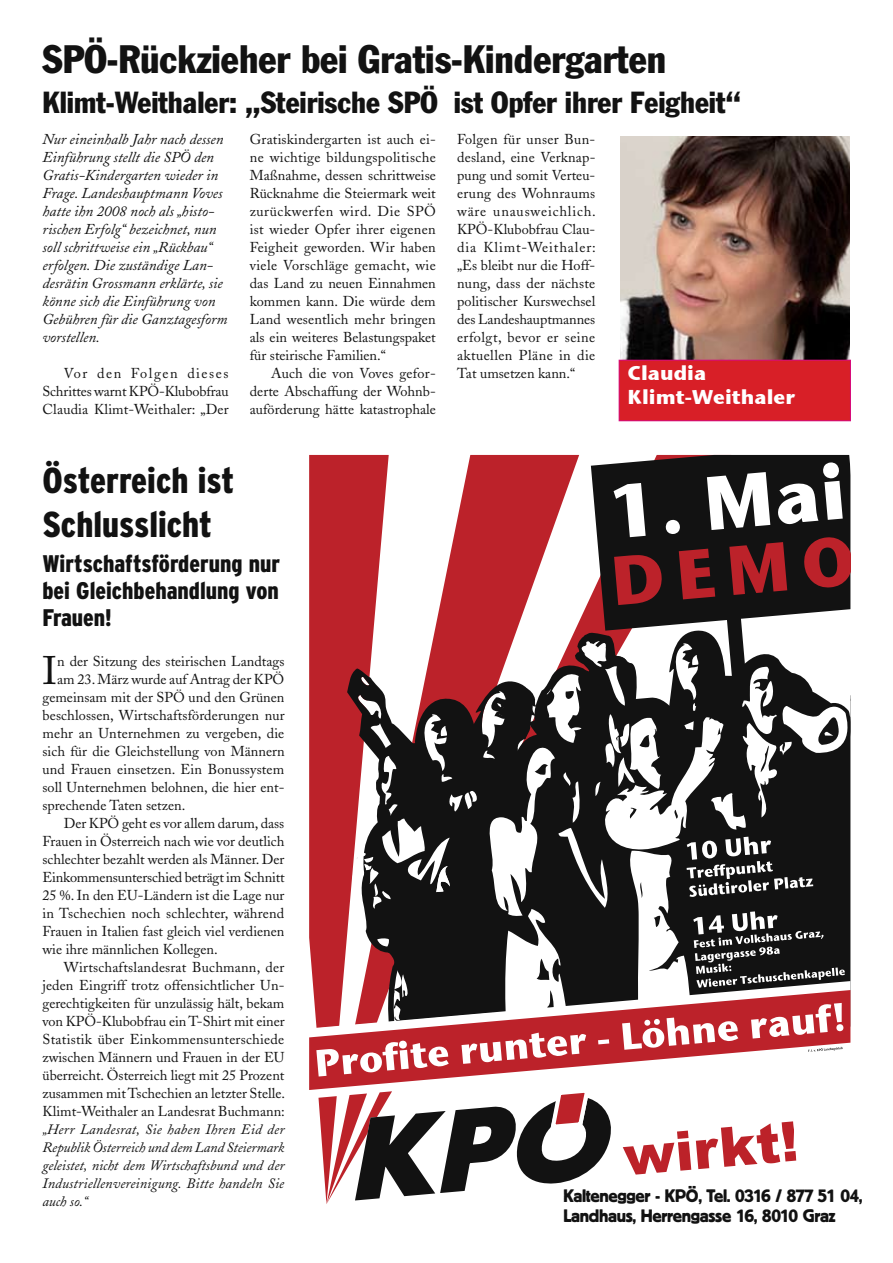
<style>
.page{position:relative;width:893px;height:1263px;background:#fff}
.page>*{position:absolute;margin:0;border:0;box-sizing:border-box;transform-origin:0 0}
.t1{font:39.6px "Adobe Caslon";color:#121212}
.t2{font:condensed 39px "Franklin Gothic";color:#121212}
.t3{font:900 condensed 36px/43.2px "Interstate";color:#121212}
.t4{font:condensed 30px "Franklin Gothic";color:#121212}
.t5{font:900 condensed 24px/27px "Interstate";color:#121212;text-align:justify}
.t6{font:20.1px/24px "Stone Sans ITCTT Bold";color:#fff}
.t7{font:18px/19.5px "Block BE";letter-spacing:-.02em;color:#121212}
.t8{font:italic 15px/18px "Adobe Caslon";color:#121212}
.t9{font:14.25px/18px "Adobe Caslon";color:#121212;text-align:justify}
.t10{font:italic 14.25px/18px "Adobe Caslon";letter-spacing:.01em;color:#121212;text-align:justify}
</style>
<div class="page">
<svg style="left:309px;top:455px;width:18px;height:159px;background:#bc242c"></svg>
<svg style="left:321px;top:466px;width:265px;height:148px"></svg>
<svg style="left:586px;top:455px;width:264px;height:159px;fill:#121212"></svg>
<svg style="left:614px;top:462px;width:236px;height:143px;background:#553a3b"></svg>
<svg style="left:309px;top:614px;width:541px;height:590px"></svg>
<img style="left:620px;top:136px;width:230px;height:224px">
<div style="left:619px;top:360px;width:231px;height:61px;background:#d81f27"></div>
<div style="left:619px;top:360px;width:231px;height:61px;border:1px solid #d70b7d"></div>
<h2 class="t2" style="left:43px;top:35px;width:625px">SPÖ-Rückzieher bei Gratis-Kindergarten</h2>
<h3 class="t4" style="left:43px;top:84px;width:700px">Klimt-Weithaler: „Steirische SPÖ ist Opfer ihrer Feigheit“</h3>
<p class="t8" style="left:43px;top:131px;width:186px">Nur eineinhalb Jahr nach dessen<br>Einführung stellt die SPÖ den<br>Gratis-Kindergarten wieder in<br>Frage. Landeshauptmann Voves hatte ihn 2008 noch als „histo&shy;rischen Erfolg“ bezeichnet, nun soll schrittweise ein „Rückbau“ erfolgen. Die zuständige Lan&shy;desrätin Grossmann erklärte, sie könne sich die Einführung von<br>Gebühren für die Ganztagesform vorstellen.</p>
<p class="t9" style="left:43px;top:364px;width:188px;text-indent:21px">Vor den Folgen dieses Schrittes warnt KPÖ-Klubobfrau Claudia Klimt-Weithaler: „Der</p>
<p class="t9" style="left:250px;top:130px;width:188px">Gratiskindergarten ist auch ei&shy;ne wichtige bildungspolitische Maßnahme, dessen schrittweise Rücknahme die Steiermark weit zurückwerfen wird. Die SPÖ ist wieder Opfer ihrer eigenen Feigheit geworden. Wir haben viele Vorschläge gemacht, wie das Land zu neuen Einnahmen kommen kann. Die würde dem Land wesentlich mehr bringen als ein weiteres Belastungspaket für steirische Familien.“</p>
<p class="t9" style="left:250px;top:364px;width:188px;text-indent:21px">Auch die von Voves gefor&shy;derte Abschaffung der Wohnb&shy;auförderung hätte katastrophale</p>
<h3 class="t3" style="left:43px;top:459px;width:193px">Österreich ist<br>Schlusslicht</h3>
<h3 class="t5" style="left:43px;top:550px;width:239px">Wirtschaftsförderung nur bei Gleichbehandlung von Frauen!</h3>
<h1 class="t1" style="left:43px;top:647px;width:16px">I</h1>
<p class="t9" style="left:57px;top:652px;width:229px">n der Sitzung des steirischen Landtags</p>
<p class="t9" style="left:57px;top:670px;width:229px">am 23. März wurde auf Antrag der KPÖ</p>
<p class="t9" style="left:43px;top:688px;width:243px">gemeinsam mit der SPÖ und den Grünen</p>
<p class="t9" style="left:43px;top:706px;width:244px">beschlossen, Wirtschaftsförderungen nur</p>
<p class="t9" style="left:43px;top:724px;width:243px">mehr an Unternehmen zu vergeben, die</p>
<p class="t9" style="left:43px;top:742px;width:244px">sich für die Gleichstellung von Männern</p>
<p class="t9" style="left:43px;top:760px;width:243px">und Frauen einsetzen. Ein Bonussystem</p>
<p class="t9" style="left:43px;top:778px;width:243px">soll Unternehmen belohnen, die hier ent-</p>
<p class="t9" style="left:43px;top:796px;width:144px">sprechende Taten setzen.</p>
<p class="t9" style="left:64px;top:814px;width:222px">Der KPÖ geht es vor allem darum, dass</p>
<p class="t9" style="left:43px;top:832px;width:243px">Frauen in Österreich nach wie vor deutlich</p>
<p class="t9" style="left:43px;top:850px;width:243px">schlechter bezahlt werden als Männer. Der</p>
<p class="t9" style="left:43px;top:868px;width:244px">Einkommensunterschied beträgt im Schnitt</p>
<p class="t9" style="left:43px;top:886px;width:243px">25 %. In den EU-Ländern ist die Lage nur</p>
<p class="t9" style="left:43px;top:904px;width:243px">in Tschechien noch schlechter, während</p>
<p class="t9" style="left:43px;top:922px;width:243px">Frauen in Italien fast gleich viel verdienen</p>
<p class="t9" style="left:43px;top:940px;width:177px">wie ihre männlichen Kollegen.</p>
<p class="t9" style="left:64px;top:958px;width:222px">Wirtschaftslandesrat Buchmann, der</p>
<p class="t9" style="left:43px;top:976px;width:243px">jeden Eingriff trotz offensichtlicher Un-</p>
<p class="t9" style="left:43px;top:994px;width:243px">gerechtigkeiten für unzulässig hält, bekam</p>
<p class="t9" style="left:43px;top:1012px;width:244px">von KPÖ-Klubobfrau ein T-Shirt mit einer</p>
<p class="t9" style="left:43px;top:1030px;width:243px">Statistik über Einkommensunterschiede</p>
<p class="t9" style="left:43px;top:1048px;width:243px">zwischen Männern und Frauen in der EU</p>
<p class="t9" style="left:43px;top:1066px;width:243px">überreicht. Österreich liegt mit 25 Prozent</p>
<p class="t9" style="left:43px;top:1084px;width:244px">zusammen mit Tschechien an letzter Stelle.</p>
<p class="t9" style="left:43px;top:1102px;width:244px">Klimt-Weithaler an Landesrat Buchmann:</p>
<p class="t10" style="left:43px;top:1121px;width:243px">„Herr Landesrat, Sie haben Ihren Eid der Republik Österreich und dem Land Steiermark geleistet, nicht dem Wirtschaftsbund und der Industriellenvereinigung. Bitte handeln Sie auch so.“</p>
<p class="t9" style="left:457px;top:130px;width:140px">Folgen für unser Bun&shy;desland, eine Verknap&shy;pung und somit Verteu&shy;erung des Wohnraums wäre unausweichlich.<br>KPÖ-Klubobfrau Clau&shy;dia Klimt-Weithaler: „Es bleibt nur die Hoff&shy;nung, dass der nächste politischer Kurswechsel des Landeshauptmannes erfolgt, bevor er seine aktuellen Pläne in die Tat umsetzen kann.“</p>
<h3 class="t6" style="left:628px;top:361px;width:169px">Claudia<br>Klimt-Weithaler</h3>
<p class="t7" style="left:563px;top:1185px;width:301px">Kaltenegger - KPÖ, Tel. 0316 / 877 51 04,<br>Landhaus, Herrengasse 16, 8010 Graz</p>
</div>
